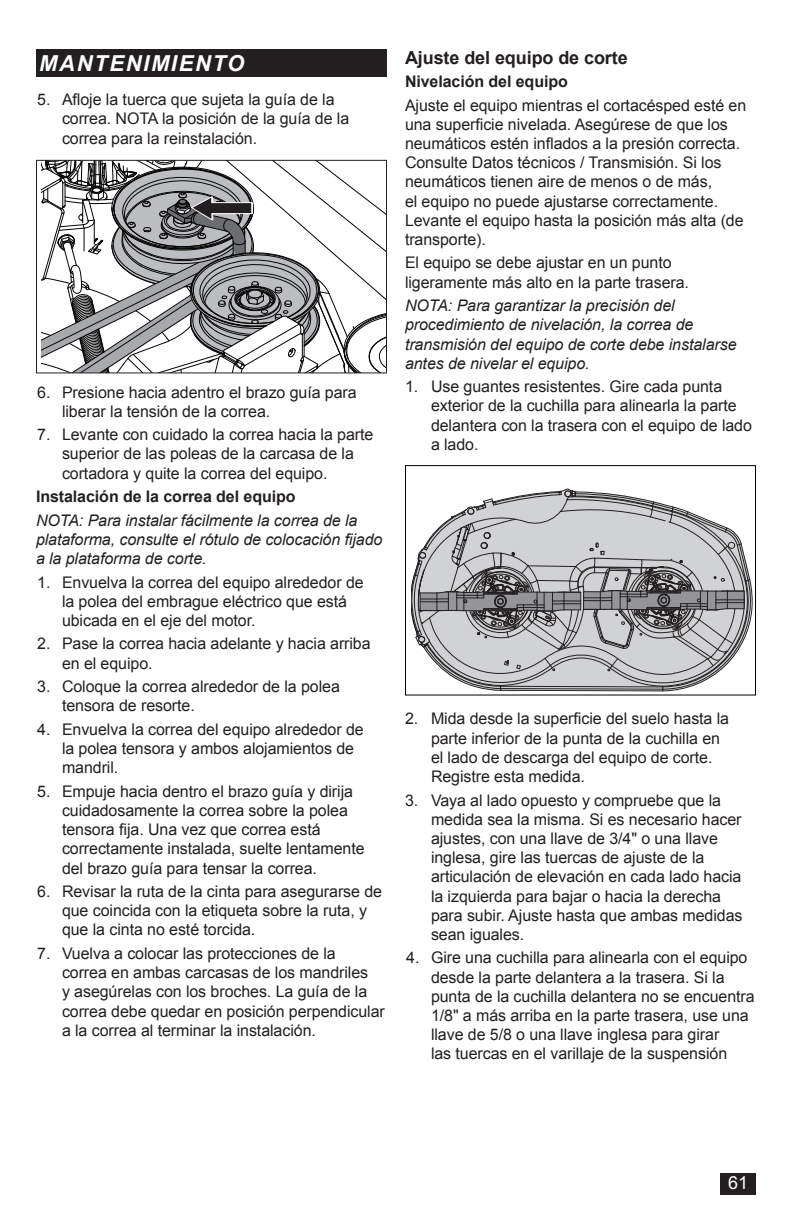
<style>
.page{position:relative;width:792px;height:1224px;background:#fff}
.page>*{position:absolute;margin:0;border:0;box-sizing:border-box;transform-origin:0 0}
.t1{font:italic 700 22px "Arial";letter-spacing:.075em;color:#fff}
.Head_9{font:700 18px "Arial";letter-spacing:-.005em;color:#231f20}
.t2{font:18px "Arial";color:#fff}
.Body_Text_SP{font:16px/19.2px "Arial";letter-spacing:-.005em;color:#231f20}
.Body_Text{font:italic 16px/19.2px "Arial";letter-spacing:-.005em;color:#231f20}
.Body_Text_SP-2{font:italic 16px/19.2px "Arial";letter-spacing:-.005em;color:#231f20}
.Body_Bold{font:700 16px "Arial";letter-spacing:-.005em;color:#231f20}
</style>
<div class="page">
<svg style="left:41px;top:160px;width:345px;height:214px"></svg>
<svg style="left:412px;top:488px;width:341px;height:203px;background:#b5b5b6"></svg>
<div style="left:405px;top:465px;width:351px;height:231px;border:1px solid #000"></div>
<div style="left:721px;top:1174px;width:35px;height:21px;background:#231f20"></div>
<div style="left:36px;top:49px;width:351px;height:27px;background:#231f20"></div>
<h1 class="t1" style="left:39px;top:48px;width:207px">MANTENIMIENTO</h1>
<p class="Head_9" style="left:405px;top:45px;width:224px">Ajuste del equipo de corte</p>
<p class="Body_Bold" style="left:405px;top:71px;width:164px">Nivelación del equipo</p>
<p class="Body_Text_SP" style="left:405px;top:95px;width:343px">Ajuste el equipo mientras el cortacésped esté en una superficie nivelada. Asegúrese de que los neumáticos estén inflados a la presión correcta.<br>Consulte Datos técnicos / Transmisión. Si los neumáticos tienen aire de menos o de más,<br>el equipo no puede ajustarse correctamente.<br>Levante el equipo hasta la posición más alta (de transporte).</p>
<p class="Body_Text_SP" style="left:405px;top:253px;width:286px">El equipo se debe ajustar en un punto ligeramente más alto en la parte trasera.</p>
<p class="Body_Text" style="left:405px;top:296px;width:333px">NOTA: Para garantizar la precisión del procedimiento de nivelación, la correa de transmisión del equipo de corte debe instalarse antes de nivelar el equipo.</p>
<p class="Body_Text_SP" style="left:431px;top:377px;width:323px;text-indent:-26px">1. Use guantes resistentes. Gire cada punta exterior de la cuchilla para alinearla la parte delantera con la trasera con el equipo de lado a lado.</p>
<p class="Body_Text_SP" style="left:62px;top:90px;width:289px;text-indent:-25px">5. Afloje la tuerca que sujeta la guía de la correa. NOTA la posición de la guía de la correa para la reinstalación.</p>
<p class="Body_Text_SP" style="left:62px;top:383px;width:296px;text-indent:-25px">6. Presione hacia adentro el brazo guía para liberar la tensión de la correa.</p>
<p class="Body_Text_SP" style="left:62px;top:425px;width:313px;text-indent:-25px">7. Levante con cuidado la correa hacia la parte superior de las poleas de la carcasa de la cortadora y quite la correa del equipo.</p>
<p class="Body_Bold" style="left:36px;top:486px;width:261px">Instalación de la correa del equipo</p>
<p class="Body_Text_SP-2" style="left:36px;top:511px;width:348px">NOTA: Para instalar fácilmente la correa de la plataforma, consulte el rótulo de colocación fijado a la plataforma de corte.</p>
<p class="Body_Text_SP" style="left:62px;top:573px;width:303px;text-indent:-25px">1. Envuelva la correa del equipo alrededor de la polea del embrague eléctrico que está ubicada en el eje del motor.</p>
<p class="Body_Text_SP" style="left:62px;top:634px;width:310px;text-indent:-25px">2. Pase la correa hacia adelante y hacia arriba en el equipo.</p>
<p class="Body_Text_SP" style="left:62px;top:677px;width:279px;text-indent:-25px">3. Coloque la correa alrededor de la polea tensora de resorte.</p>
<p class="Body_Text_SP" style="left:62px;top:720px;width:303px;text-indent:-25px">4. Envuelva la correa del equipo alrededor de la polea tensora y ambos alojamientos de mandril.</p>
<p class="Body_Text_SP" style="left:62px;top:782px;width:304px;text-indent:-25px">5. Empuje hacia dentro el brazo guía y dirija cuidadosamente la correa sobre la polea tensora fija. Una vez que correa está correctamente instalada, suelte lentamente del brazo guía para tensar la correa.</p>
<p class="Body_Text_SP" style="left:62px;top:882px;width:322px;text-indent:-25px">6. Revisar la ruta de la cinta para asegurarse de que coincida con la etiqueta sobre la ruta, y que la cinta no esté torcida.</p>
<p class="Body_Text_SP" style="left:62px;top:944px;width:324px;text-indent:-25px">7. Vuelva a colocar las protecciones de la<br>correa en ambas carcasas de los mandriles<br>y asegúrelas con los broches. La guía de la correa debe quedar en posición perpendicular a la correa al terminar la instalación.</p>
<p class="Body_Text_SP" style="left:431px;top:709px;width:300px;text-indent:-26px">2. Mida desde la superficie del suelo hasta la parte inferior de la punta de la cuchilla en el lado de descarga del equipo de corte.<br>Registre esta medida.</p>
<p class="Body_Text_SP" style="left:431px;top:791px;width:313px;text-indent:-26px">3. Vaya al lado opuesto y compruebe que la medida sea la misma. Si es necesario hacer ajustes, con una llave de 3/4" o una llave inglesa, gire las tuercas de ajuste de la articulación de elevación en cada lado hacia la izquierda para bajar o hacia la derecha para subir. Ajuste hasta que ambas medidas sean iguales.</p>
<p class="Body_Text_SP" style="left:431px;top:948px;width:325px;text-indent:-25px">4. Gire una cuchilla para alinearla con el equipo desde la parte delantera a la trasera. Si la punta de la cuchilla delantera no se encuentra 1/8" a más arriba en la parte trasera, use una llave de 5/8 o una llave inglesa para girar<br>las tuercas en el varillaje de la suspensión</p>
<p class="t2" style="left:728px;top:1171px;width:22px">61</p>
</div>
